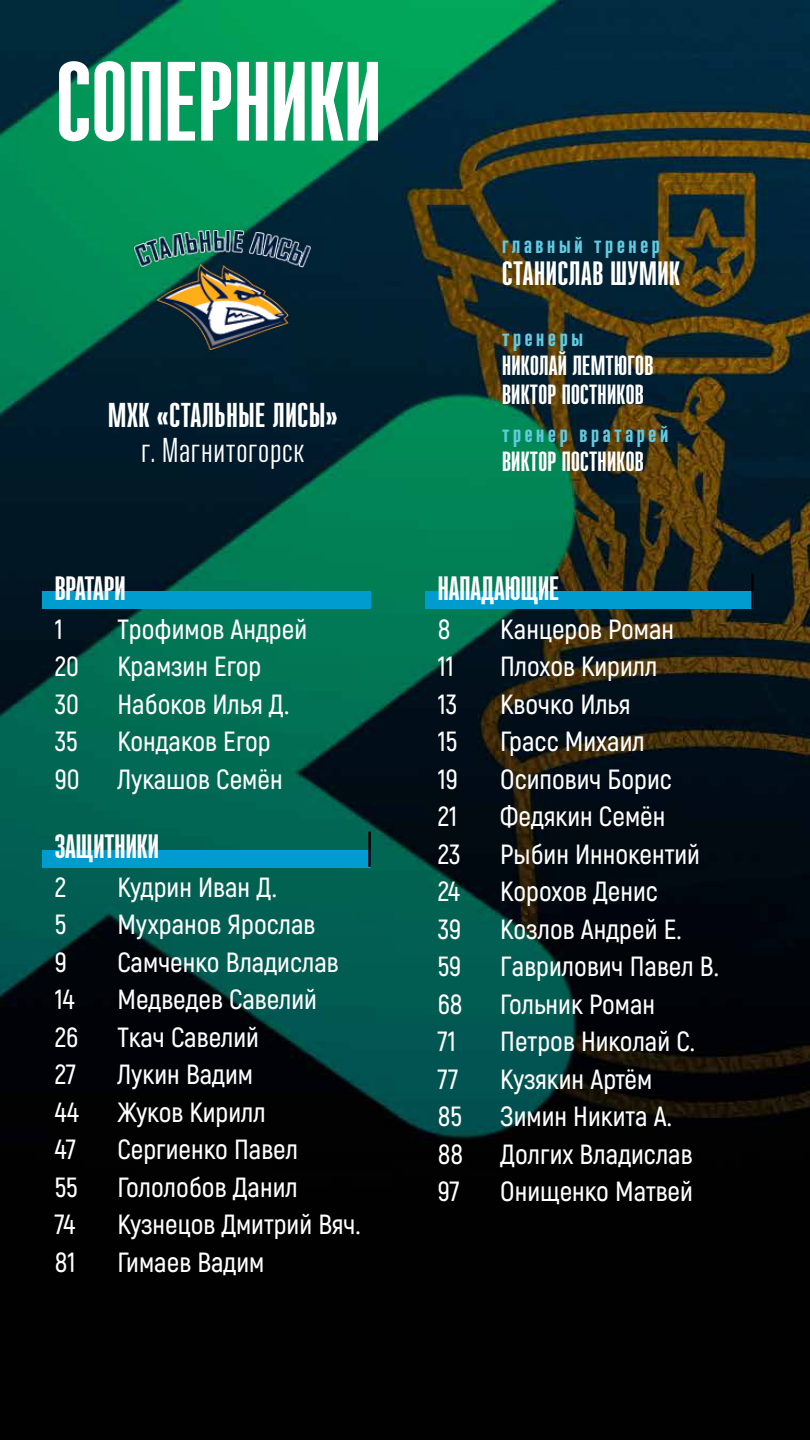
<style>
.page{position:relative;width:810px;height:1440px;background:#fff}
.page>*{position:absolute;margin:0;border:0;box-sizing:border-box;transform-origin:0 0}
.t1{font:700 112.5px "Ristretto Pro";color:#fff}
.t2{font:700 34.5px "Ristretto Pro";letter-spacing:.02em;color:#fff}
.t3{font:34.5px "Ristretto Pro";letter-spacing:.02em;color:#fff}
.t4{font:700 33.75px "Ristretto Pro";color:#fff}
.t5{font:700 33.75px "Ristretto Pro";letter-spacing:.02em;color:#fff}
.t6{font:700 33.75px "Ristretto Pro";letter-spacing:-.02em;color:#fff}
.t7{font:600 27.75px "Akrobat";color:#fff}
.t8{font:700 27.75px/29.2px "Ristretto Pro";letter-spacing:.01em;color:#fff}
.t9{font:700 24.75px "Ristretto Pro";letter-spacing:.15em;color:#63cae1}
</style>
<div class="page">
<img style="left:0;top:0;width:810px;height:1440px">
<div style="left:43px;top:592px;width:328px;height:17px;background:#009bcf"></div>
<div style="left:425px;top:592px;width:329px;height:17px;background:#009bcf"></div>
<div style="left:43px;top:850px;width:328px;height:17px;background:#009bcf"></div>
<hr style="left:368px;top:832px;width:3px;height:35px;background:#000">
<hr style="left:751px;top:574px;width:3px;height:35px;background:#000">
<img style="left:134px;top:211px;width:176px;height:161px">
<h1 class="t1" style="left:56px;top:36px;width:327px">СОПЕРНИКИ</h1>
<p class="t2" style="left:108px;top:395px;width:231px">МХК «СТАЛЬНЫЕ ЛИСЫ»</p>
<p class="t3" style="left:141px;top:430px;width:165px">г. Магнитогорск</p>
<p class="t6" style="left:55px;top:569px;width:73px">ВРАТАРИ</p>
<p class="t7" style="left:55px;top:612px;width:9px">1</p>
<p class="t7" style="left:117px;top:612px;width:191px">Трофимов Андрей</p>
<p class="t7" style="left:55px;top:650px;width:26px">20</p>
<p class="t7" style="left:117px;top:650px;width:146px">Крамзин Егор</p>
<p class="t7" style="left:55px;top:687px;width:26px">30</p>
<p class="t7" style="left:117px;top:687px;width:174px">Набоков Илья Д.</p>
<p class="t7" style="left:55px;top:725px;width:25px">35</p>
<p class="t7" style="left:117px;top:725px;width:155px">Кондаков Егор</p>
<p class="t7" style="left:55px;top:762px;width:27px">90</p>
<p class="t7" style="left:117px;top:762px;width:167px">Лукашов Семён</p>
<p class="t4" style="left:55px;top:827px;width:106px">ЗАЩИТНИКИ</p>
<p class="t7" style="left:55px;top:870px;width:13px">2</p>
<p class="t7" style="left:117px;top:870px;width:161px">Кудрин Иван Д.</p>
<p class="t7" style="left:55px;top:908px;width:13px">5</p>
<p class="t7" style="left:117px;top:908px;width:200px">Мухранов Ярослав</p>
<p class="t7" style="left:55px;top:945px;width:14px">9</p>
<p class="t7" style="left:117px;top:945px;width:223px">Самченко Владислав</p>
<p class="t7" style="left:55px;top:983px;width:21px">14</p>
<p class="t7" style="left:117px;top:983px;width:201px">Медведев Савелий</p>
<p class="t7" style="left:55px;top:1020px;width:25px">26</p>
<p class="t7" style="left:117px;top:1020px;width:143px">Ткач Савелий</p>
<p class="t7" style="left:55px;top:1058px;width:23px">27</p>
<p class="t7" style="left:117px;top:1058px;width:137px">Лукин Вадим</p>
<p class="t7" style="left:55px;top:1095px;width:25px">44</p>
<p class="t7" style="left:117px;top:1095px;width:150px">Жуков Кирилл</p>
<p class="t7" style="left:55px;top:1133px;width:23px">47</p>
<p class="t7" style="left:117px;top:1133px;width:182px">Сергиенко Павел</p>
<p class="t7" style="left:55px;top:1170px;width:25px">55</p>
<p class="t7" style="left:117px;top:1170px;width:182px">Гололобов Данил</p>
<p class="t7" style="left:55px;top:1208px;width:22px">74</p>
<p class="t7" style="left:117px;top:1208px;width:245px">Кузнецов Дмитрий Вяч.</p>
<p class="t7" style="left:55px;top:1245px;width:22px">81</p>
<p class="t7" style="left:117px;top:1245px;width:148px">Гимаев Вадим</p>
<p class="t9" style="left:502px;top:230px;width:159px">главный тренер</p>
<p class="t5" style="left:502px;top:254px;width:180px">СТАНИСЛАВ ШУМИК</p>
<p class="t9" style="left:502px;top:323px;width:82px">тренеры</p>
<p class="t8" style="left:502px;top:351px;width:153px">НИКОЛАЙ ЛЕМТЮГОВ<br>ВИКТОР ПОСТНИКОВ</p>
<p class="t9" style="left:502px;top:419px;width:168px">тренер вратарей</p>
<p class="t8" style="left:502px;top:447px;width:143px">ВИКТОР ПОСТНИКОВ</p>
<p class="t4" style="left:438px;top:569px;width:123px">НАПАДАЮЩИЕ</p>
<p class="t7" style="left:438px;top:612px;width:14px">8</p>
<p class="t7" style="left:500px;top:612px;width:175px">Канцеров Роман</p>
<p class="t7" style="left:438px;top:650px;width:17px">11</p>
<p class="t7" style="left:500px;top:650px;width:159px">Плохов Кирилл</p>
<p class="t7" style="left:438px;top:687px;width:21px">13</p>
<p class="t7" style="left:500px;top:687px;width:132px">Квочко Илья</p>
<p class="t7" style="left:438px;top:725px;width:21px">15</p>
<p class="t7" style="left:500px;top:725px;width:146px">Грасс Михаил</p>
<p class="t7" style="left:438px;top:762px;width:22px">19</p>
<p class="t7" style="left:500px;top:762px;width:173px">Осипович Борис</p>
<p class="t7" style="left:438px;top:800px;width:21px">21</p>
<p class="t7" style="left:500px;top:800px;width:167px">Федякин Семён</p>
<p class="t7" style="left:438px;top:837px;width:24px">23</p>
<p class="t7" style="left:500px;top:837px;width:201px">Рыбин Иннокентий</p>
<p class="t7" style="left:438px;top:875px;width:24px">24</p>
<p class="t7" style="left:500px;top:875px;width:159px">Корохов Денис</p>
<p class="t7" style="left:438px;top:912px;width:25px">39</p>
<p class="t7" style="left:500px;top:912px;width:183px">Козлов Андрей Е.</p>
<p class="t7" style="left:438px;top:950px;width:25px">59</p>
<p class="t7" style="left:500px;top:950px;width:220px">Гаврилович Павел В.</p>
<p class="t7" style="left:438px;top:987px;width:26px">68</p>
<p class="t7" style="left:500px;top:987px;width:156px">Гольник Роман</p>
<p class="t7" style="left:438px;top:1025px;width:20px">71</p>
<p class="t7" style="left:500px;top:1025px;width:196px">Петров Николай С.</p>
<p class="t7" style="left:438px;top:1062px;width:22px">77</p>
<p class="t7" style="left:500px;top:1062px;width:153px">Кузякин Артём</p>
<p class="t7" style="left:438px;top:1100px;width:26px">85</p>
<p class="t7" style="left:500px;top:1100px;width:173px">Зимин Никита А.</p>
<p class="t7" style="left:438px;top:1137px;width:27px">88</p>
<p class="t7" style="left:500px;top:1137px;width:194px">Долгих Владислав</p>
<p class="t7" style="left:438px;top:1174px;width:24px">97</p>
<p class="t7" style="left:500px;top:1174px;width:194px">Онищенко Матвей</p>
</div>
